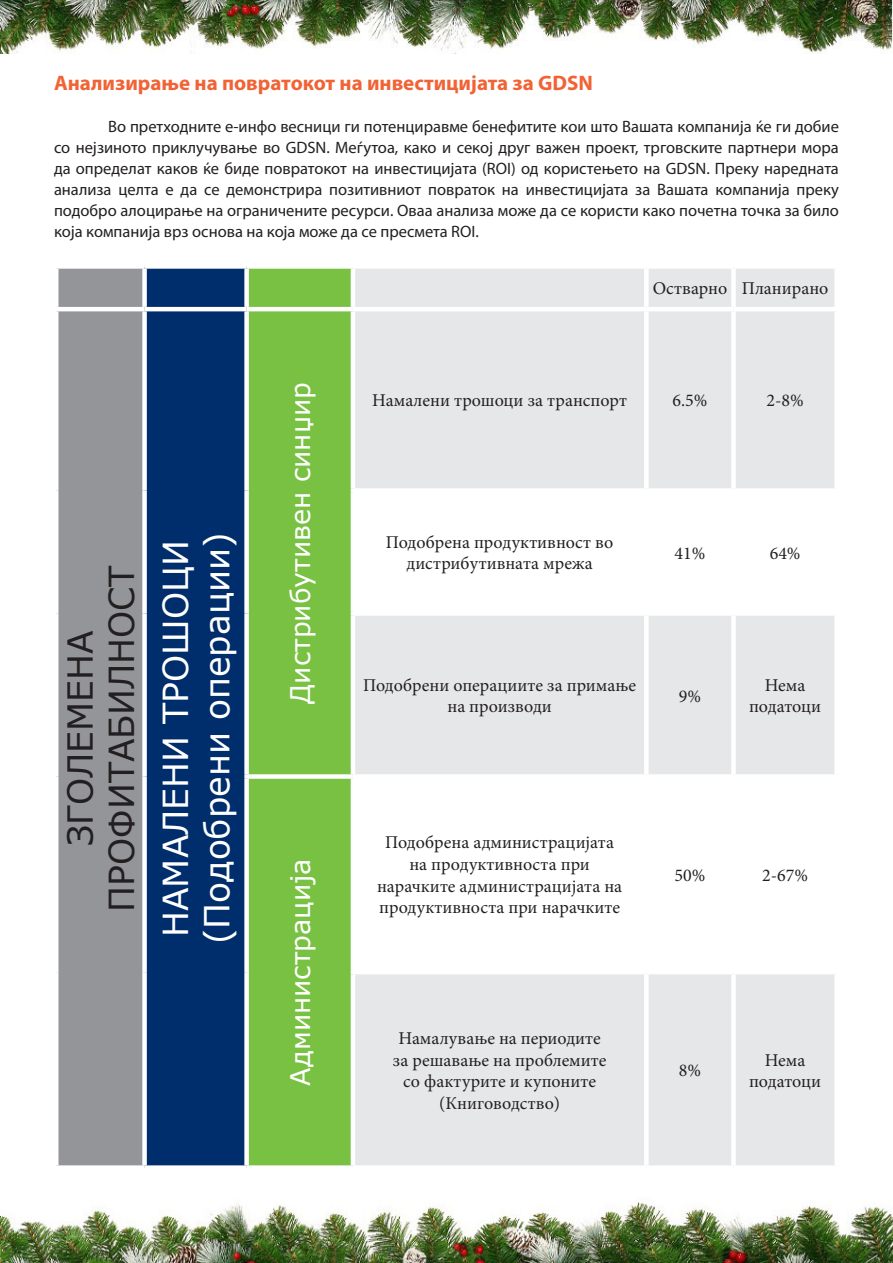
<style>
.page{position:relative;width:893px;height:1263px;background:#fff}
.page>*{position:absolute;margin:0;border:0;box-sizing:border-box;transform-origin:0 0}
.t1{font:34.5px "Verdana";color:#fff}
.t2{font:34.5px "Verdana";color:#231f20}
.t3{font:27px "Verdana";color:#fff}
.t4{font:700 21px "Myriad Pro";color:#f16335}
.t5{font:18px/21.6px "Minion Pro";color:#231f20;text-align:center}
.t6{font:16.5px/21px "Myriad Pro";color:#231f20;text-align:justify}
</style>
<div class="page">
<img style="left:0;top:0;width:893px;height:53px">
<img style="left:0;top:1202px;width:893px;height:61px">
<svg style="left:58px;top:269px;width:84px;height:896px;background:#96989b"></svg>
<div style="left:147px;top:269px;width:97px;height:896px;background:#002e6c"></div>
<div style="left:249px;top:269px;width:102px;height:896px;background:#79c142"></div>
<svg style="left:355px;top:269px;width:479px;height:896px;fill:#e6e7e9"></svg>
<hr style="left:54px;top:307px;width:91px;height:4px;background:#fff">
<hr style="left:145px;top:307px;width:102px;height:4px;background:#fff">
<hr style="left:247px;top:307px;width:106px;height:4px;background:#fff">
<div style="left:644px;top:269px;width:5px;height:38px;background:#fff"></div>
<div style="left:731px;top:269px;width:5px;height:38px;background:#fff"></div>
<hr style="left:353px;top:307px;width:293px;height:4px;background:#fff">
<hr style="left:646px;top:307px;width:87px;height:4px;background:#fff">
<div style="left:644px;top:311px;width:5px;height:177px;background:#fff"></div>
<hr style="left:733px;top:307px;width:106px;height:4px;background:#fff">
<div style="left:731px;top:311px;width:5px;height:177px;background:#fff"></div>
<div style="left:351px;top:488px;width:295px;height:5px;background:#fff"></div>
<div style="left:646px;top:488px;width:87px;height:5px;background:#fff"></div>
<div style="left:644px;top:493px;width:5px;height:118px;background:#fff"></div>
<div style="left:733px;top:488px;width:106px;height:5px;background:#fff"></div>
<div style="left:731px;top:493px;width:5px;height:118px;background:#fff"></div>
<div style="left:351px;top:611px;width:295px;height:5px;background:#fff"></div>
<div style="left:646px;top:611px;width:87px;height:5px;background:#fff"></div>
<div style="left:644px;top:616px;width:5px;height:158px;background:#fff"></div>
<div style="left:733px;top:611px;width:106px;height:5px;background:#fff"></div>
<div style="left:731px;top:616px;width:5px;height:158px;background:#fff"></div>
<div style="left:244px;top:774px;width:109px;height:5px;background:#fff"></div>
<div style="left:353px;top:774px;width:293px;height:5px;background:#fff"></div>
<div style="left:646px;top:774px;width:87px;height:5px;background:#fff"></div>
<div style="left:644px;top:779px;width:5px;height:191px;background:#fff"></div>
<div style="left:733px;top:774px;width:106px;height:5px;background:#fff"></div>
<div style="left:731px;top:779px;width:5px;height:191px;background:#fff"></div>
<hr style="left:351px;top:970px;width:295px;height:4px;background:#fff">
<hr style="left:646px;top:970px;width:87px;height:4px;background:#fff">
<div style="left:644px;top:974px;width:5px;height:191px;background:#fff"></div>
<hr style="left:733px;top:970px;width:106px;height:4px;background:#fff">
<div style="left:731px;top:974px;width:5px;height:191px;background:#fff"></div>
<p class="t4" style="left:54px;top:69px;width:540px">Анализирање на повратокот на инвестицијата за GDSN</p>
<p class="t6" style="left:54px;top:116px;width:786px;text-indent:54px">Во претходните е-инфо весници ги потенциравме бенефитите кои што Вашата компанија ќе ги добие со нејзиното приклучување во GDSN. Меѓутоа, како и секој друг важен проект, трговските партнери мора да определат каков ќе биде повратокот на инвестицијата (ROI) од користењето на GDSN. Преку наредната анализа целта е да се демонстрира позитивниот повраток на инвестицијата за Вашата компанија преку подобро алоцирање на ограничените ресурси. Оваа анализа може да се користи како почетна точка за било која компанија врз основа на која може да се пресмета ROI.</p>
<p class="t2" style="left:57px;top:846px;width:217px;rotate:-90deg">ЗГОЛЕМЕНА</p>
<p class="t2" style="left:98px;top:911px;width:348px;rotate:-90deg">ПРОФИТАБИЛНОСТ</p>
<p class="t1" style="left:152px;top:937px;width:399px;rotate:-90deg">НАМАЛЕНИ ТРОШОЦИ</p>
<p class="t1" style="left:193px;top:944px;width:414px;rotate:-90deg">(Подобрени операции)</p>
<p class="t5" style="left:653px;top:278px;width:76px">Остварно</p>
<p class="t5" style="left:742px;top:278px;width:88px">Планирано</p>
<p class="t3" style="left:282px;top:704px;width:323px;rotate:-90deg">Дистрибутивен синџир</p>
<p class="t5" style="left:372px;top:390px;width:256px">Намалени трошоци за транспорт</p>
<p class="t5" style="left:672px;top:390px;width:36px">6.5%</p>
<p class="t5" style="left:766px;top:390px;width:39px">2-8%</p>
<p class="t5" style="left:386px;top:531px;width:229px">Подобрена продуктивност во дистрибутивната мрежа</p>
<p class="t5" style="left:674px;top:542px;width:32px">41%</p>
<p class="t5" style="left:770px;top:542px;width:32px">64%</p>
<p class="t5" style="left:363px;top:674px;width:274px">Подобрени операциите за примање на производи</p>
<p class="t5" style="left:679px;top:685px;width:24px">9%</p>
<p class="t5" style="left:749px;top:674px;width:74px">Нема податоци</p>
<p class="t3" style="left:282px;top:1085px;width:228px;rotate:-90deg">Администрација</p>
<p class="t5" style="left:377px;top:832px;width:247px">Подобрена администрацијата на продуктивноста при нарачките администрацијата на продуктивноста при нарачките</p>
<p class="t5" style="left:393px;top:1027px;width:215px">Намалување на периодите за решавање на проблемите со фактурите и купоните (Книговодство)</p>
<p class="t5" style="left:674px;top:864px;width:32px">50%</p>
<p class="t5" style="left:762px;top:864px;width:47px">2-67%</p>
<p class="t5" style="left:679px;top:1060px;width:24px">8%</p>
<p class="t5" style="left:749px;top:1049px;width:74px">Нема податоци</p>
</div>
